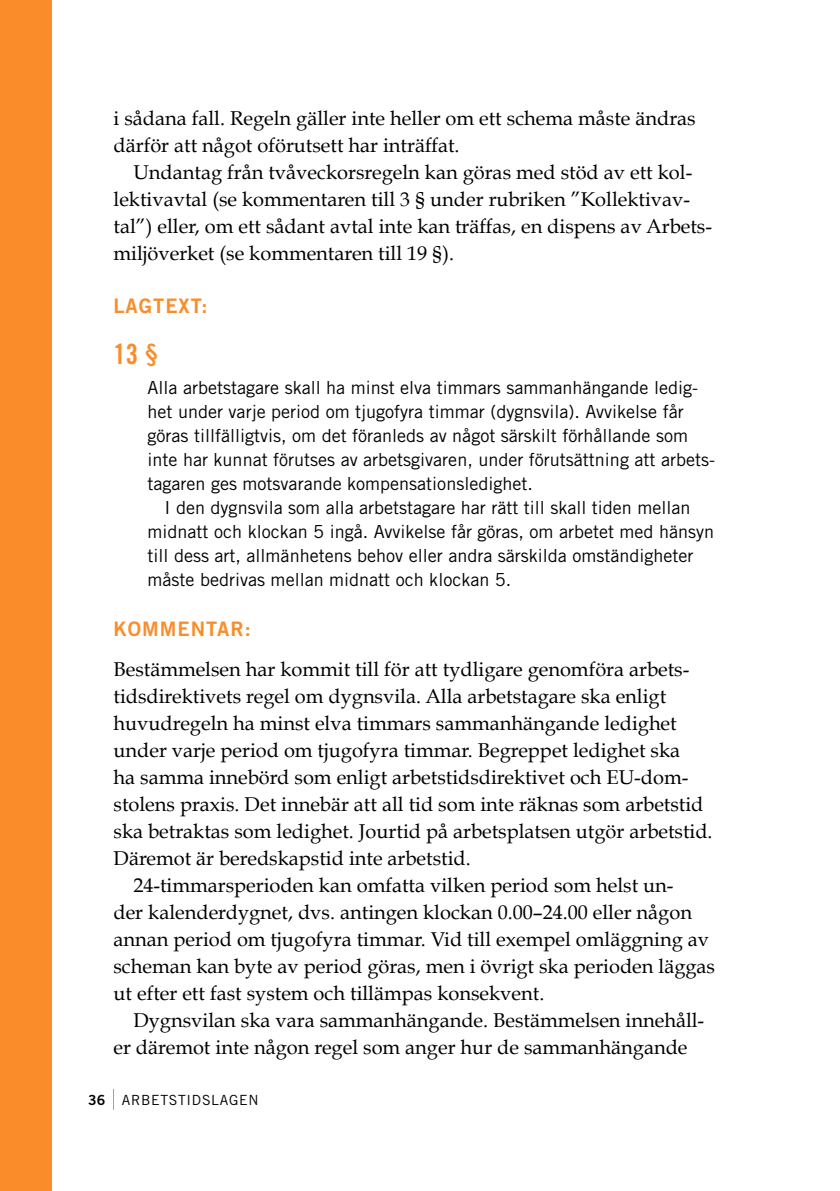
<style>
.page{position:relative;width:840px;height:1191px;background:#fff}
.page>*{position:absolute;margin:0;border:0;box-sizing:border-box;transform-origin:0 0}
.t1{font:28px "Trade Gothic LT Std Bd Cn 20";color:#fa8d29}
.t2{font:20px/27px "Book Antiqua";color:#000}
.t3{font:20px "Trade Gothic LT Std Bd 2";letter-spacing:.05em;color:#fa8d29}
.t4{font:18px/24px "Trade Gothic LT Std";color:#000}
.t5{font:14px "Trade Gothic LT Std";letter-spacing:.05em;color:#000}
.s1{font-family:"Trade Gothic LT Std Bd 2"}
</style>
<div class="page">
<svg style="left:113px;top:1089px;width:1px;height:20px"></svg>
<div style="left:0;top:0;width:51px;height:1191px;background:#fa8d29"></div>
<p class="t2" style="left:113px;top:105px;width:583px">i sådana fall. Regeln gäller inte heller om ett schema måste ändras därför att något oförutsett har inträffat.</p>
<p class="t2" style="left:113px;top:159px;width:599px;text-indent:20px">Undantag från tvåveckorsregeln kan göras med stöd av ett kol&shy;lektivavtal (se kommentaren till 3 § under rubriken ”Kollektivav&shy;tal”) eller, om ett sådant avtal inte kan träffas, en dispens av Arbets&shy;miljöverket (se kommentaren till 19 §).</p>
<p class="t3" style="left:113px;top:294px;width:95px">LAGTEXT:</p>
<h1 class="t1" style="left:113px;top:337px;width:47px">13 §</h1>
<p class="t4" style="left:147px;top:375px;width:568px">Alla arbetstagare skall ha minst elva timmars sammanhängande ledig&shy;het under varje period om tjugofyra timmar (dygnsvila). Avvikelse får göras tillfälligtvis, om det föranleds av något särskilt förhållande som inte har kunnat förutses av arbetsgivaren, under förutsättning att arbets&shy;tagaren ges motsvarande kompensationsledighet.</p>
<p class="t4" style="left:147px;top:495px;width:568px;text-indent:17px">I den dygnsvila som alla arbetstagare har rätt till skall tiden mellan midnatt och klockan 5 ingå. Avvikelse får göras, om arbetet med hänsyn till dess art, allmänhetens behov eller andra särskilda omständigheter måste bedrivas mellan midnatt och klockan 5.</p>
<p class="t3" style="left:113px;top:616px;width:139px">KOMMENTAR:</p>
<p class="t2" style="left:113px;top:655px;width:577px">Bestämmelsen har kommit till för att tydligare genomföra arbets-</p>
<p class="t2" style="left:113px;top:682px;width:554px">tidsdirektivets regel om dygnsvila. Alla arbetstagare ska enligt</p>
<p class="t2" style="left:113px;top:709px;width:564px">huvudregeln ha minst elva timmars sammanhängande ledighet</p>
<p class="t2" style="left:113px;top:736px;width:568px">under varje period om tjugofyra timmar. Begreppet ledighet ska</p>
<p class="t2" style="left:113px;top:763px;width:576px">ha samma innebörd som enligt arbetstidsdirektivet och EU-dom-</p>
<p class="t2" style="left:113px;top:790px;width:591px">stolens praxis. Det innebär att all tid som inte räknas som arbetstid</p>
<p class="t2" style="left:113px;top:817px;width:600px">ska betraktas som ledighet. Jourtid på arbetsplatsen utgör arbetstid.</p>
<p class="t2" style="left:113px;top:844px;width:358px">Däremot är beredskapstid inte arbetstid.</p>
<p class="t2" style="left:133px;top:871px;width:541px">24-timmarsperioden kan omfatta vilken period som helst un-</p>
<p class="t2" style="left:113px;top:898px;width:579px">der kalenderdygnet, dvs. antingen klockan 0.00–24.00 eller någon</p>
<p class="t2" style="left:113px;top:925px;width:597px">annan period om tjugofyra timmar. Vid till exempel omläggning av</p>
<p class="t2" style="left:113px;top:952px;width:602px">scheman kan byte av period göras, men i övrigt ska perioden läggas</p>
<p class="t2" style="left:113px;top:979px;width:432px">ut efter ett fast system och tillämpas konsekvent.</p>
<p class="t2" style="left:133px;top:1006px;width:572px">Dygnsvilan ska vara sammanhängande. Bestämmelsen innehåll-</p>
<p class="t2" style="left:113px;top:1033px;width:575px">er däremot inte någon regel som anger hur de sammanhängande</p>
<p class="t5" style="left:88px;top:1091px;width:172px"><span class="s1">36</span> arbetstidslagen</p>
</div>
